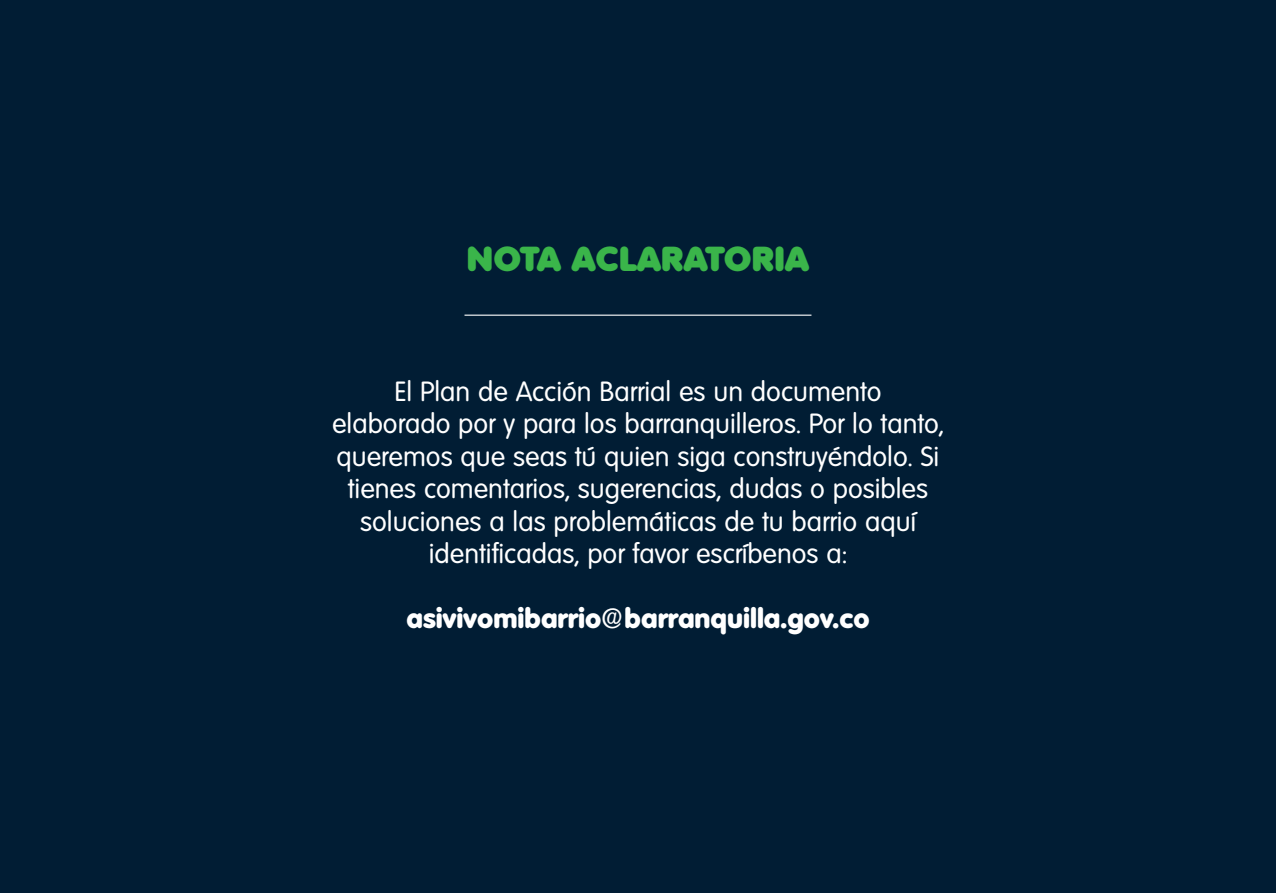
<style>
.page{position:relative;width:1276px;height:893px;background:#011d34}
.page>*{position:absolute;margin:0;border:0;box-sizing:border-box;transform-origin:0 0}
.t1{font:900 33.75px "Volkswagen Serial";letter-spacing:.025em;color:#3ab54a}
.t2{font:27px/32.4px "Volkswagen Serial";color:#fff;text-align:center}
.t3{font:800 27px "Volkswagen Serial";color:#fff}
</style>
<div class="page">
<hr style="left:464px;top:315px;width:347px;height:1px;background:#fff">
<p class="t1" style="left:467px;top:237px;width:343px">NOTA ACLARATORIA</p>
<p class="t2" style="left:332px;top:375px;width:613px">El Plan de Acción Barrial es un documento elaborado por y para los barranquilleros. Por lo tanto, queremos que seas tú quien siga construyéndolo. Si tienes comentarios, sugerencias, dudas o posibles soluciones a las problemáticas de tu barrio aquí identificadas, por favor escríbenos a:</p>
<p class="t3" style="left:406px;top:601px;width:464px">asivivomibarrio@barranquilla.gov.co</p>
</div>
